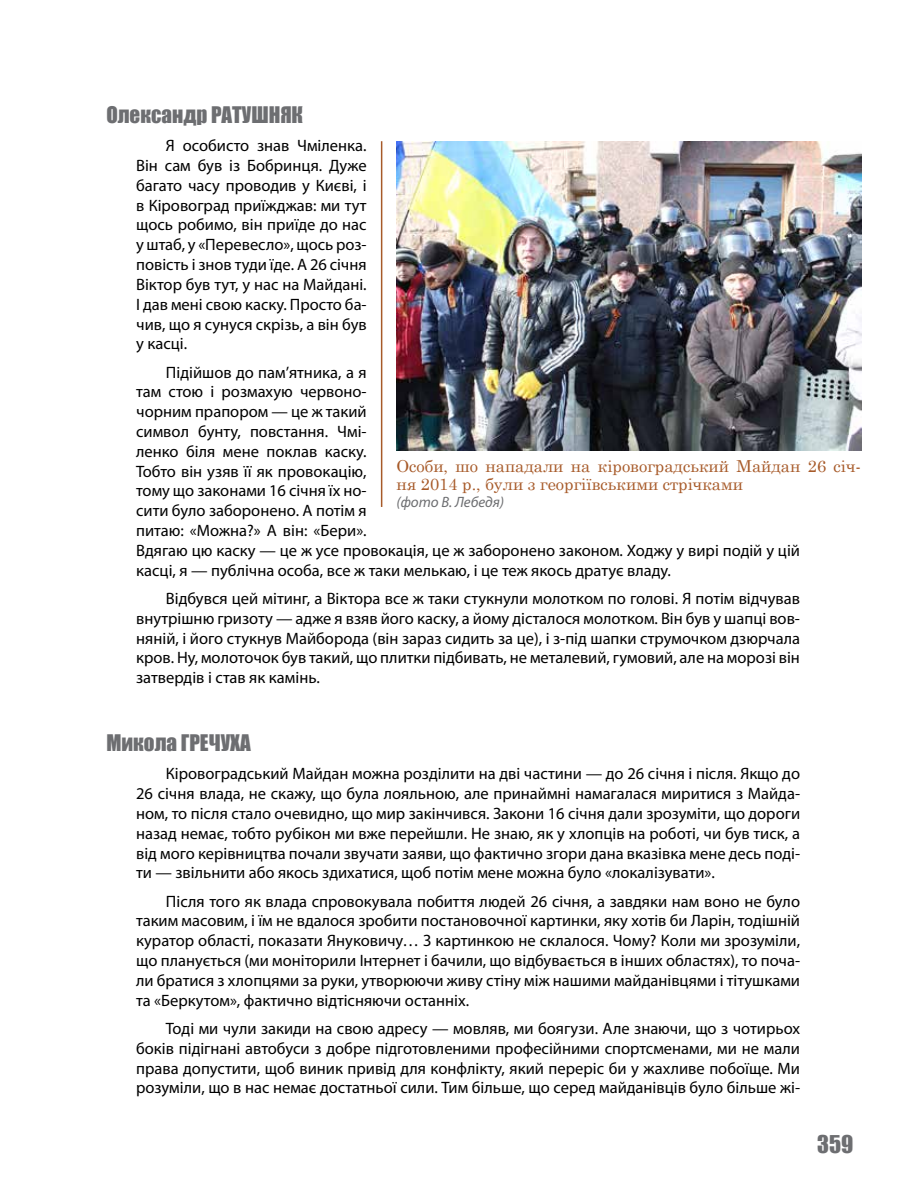
<style>
.page{position:relative;width:915px;height:1191px;background:#fff}
.page>*{position:absolute;margin:0;border:0;box-sizing:border-box;transform-origin:0 0}
.t1{font:22.5px "Impact";color:#6d6e71}
.t2{font:21px "Impact";color:#6d6e71}
.t3{font:16.5px/19.8px "Myriad Pro";color:#000;text-align:justify}
.t4{font:16.5px/18px "Century Schoolbook";color:#a75a29}
.t5{font:italic 15px "Myriad Pro";color:#6d6e71}
</style>
<div class="page">
<hr style="left:381px;top:141px;width:1px;height:366px;background:#a75a29">
<img style="left:396px;top:141px;width:464px;height:310px">
<p class="t2" style="left:106px;top:98px;width:198px">Олександр РАТУШНЯК</p>
<p class="t3" style="left:136px;top:136px;width:232px;text-indent:30px">Я особисто знав Чміленка.<br>Він сам був із Бобринця. Дуже багато часу проводив у Києві, і в Кіровоград приїжджав: ми тут щось робимо, він приїде до нас у штаб, у «Перевесло», щось роз&shy;повість і знов туди їде. А 26 січня Віктор був тут, у нас на Майдані.<br>І дав мені свою каску. Просто ба&shy;чив, що я сунуся скрізь, а він був у касці.</p>
<p class="t3" style="left:136px;top:362px;width:665px;text-align:left;text-indent:30px">Підійшов до пам’ятника, а я<br>там стою і розмахую червоно-<br>чорним прапором — це ж такий<br>символ бунту, повстання. Чмі-<br>ленко біля мене поклав каску.<br>Тобто він узяв її як провокацію,<br>тому що законами 16 січня їх но-<br>сити було заборонено. А потім я<br>питаю: «Можна?» А він: «Бери».<br>Вдягаю цю каску — це ж усе провокація, це ж заборонено законом. Ходжу у вирі подій у цій касці, я — публічна особа, все ж таки мелькаю, і це теж якось дратує владу.</p>
<p class="t3" style="left:136px;top:588px;width:665px;text-indent:30px">Відбувся цей мітинг, а Віктора все ж таки стукнули молотком по голові. Я потім відчував внутрішню гризоту — адже я взяв його каску, а йому дісталося молотком. Він був у шапці вов&shy;няній, і його стукнув Майборода (він зараз сидить за це), і з-під шапки струмочком дзюрчала кров. Ну, молоточок був такий, що плитки підбивать, не металевий, гумовий, але на морозі він затвердів і став як камінь.</p>
<p class="t4" style="left:396px;top:456px;width:466px">Особи, шо нападали на кіровоградський Майдан 26 січ&shy;ня 2014 р., були з георгіївськими стрічками</p>
<p class="t5" style="left:396px;top:492px;width:109px">(фото В. Лебедя)</p>
<p class="t2" style="left:106px;top:726px;width:146px">Микола ГРЕЧУХА</p>
<p class="t3" style="left:136px;top:763px;width:665px;text-indent:30px">Кіровоградський Майдан можна розділити на дві частини — до 26 січня і після. Якщо до 26 січня влада, не скажу, що була лояльною, але принаймні намагалася миритися з Майда&shy;ном, то після стало очевидно, що мир закінчився. Закони 16 січня дали зрозуміти, що дороги назад немає, тобто рубікон ми вже перейшли. Не знаю, як у хлопців на роботі, чи був тиск, а від мого керівництва почали звучати заяви, що фактично згори дана вказівка мене десь поді&shy;ти — звільнити або якось здихатися, щоб потім мене можна було «локалізувати».</p>
<p class="t3" style="left:136px;top:891px;width:665px;text-indent:30px">Після того як влада спровокувала побиття людей 26 січня, а завдяки нам воно не було таким масовим, і їм не вдалося зробити постановочної картинки, яку хотів би Ларін, тодішній куратор області, показати Януковичу… З картинкою не склалося. Чому? Коли ми зрозуміли, що планується (ми моніторили Інтернет і бачили, що відбувається в інших областях), то поча&shy;ли братися з хлопцями за руки, утворюючи живу стіну між нашими майданівцями і тітушками та «Беркутом», фактично відтісняючи останніх.</p>
<p class="t3" style="left:136px;top:1018px;width:665px;text-indent:30px">Тоді ми чули закиди на свою адресу — мовляв, ми боягузи. Але знаючи, що з чотирьох боків підігнані автобуси з добре підготовленими професійними спортсменами, ми не мали права допустити, щоб виник привід для конфлікту, який переріс би у жахливе побоїще. Ми розуміли, що в нас немає достатньої сили. Тим більше, що серед майданівців було більше жі-</p>
<h1 class="t1" style="left:816px;top:1127px;width:38px">359</h1>
</div>
